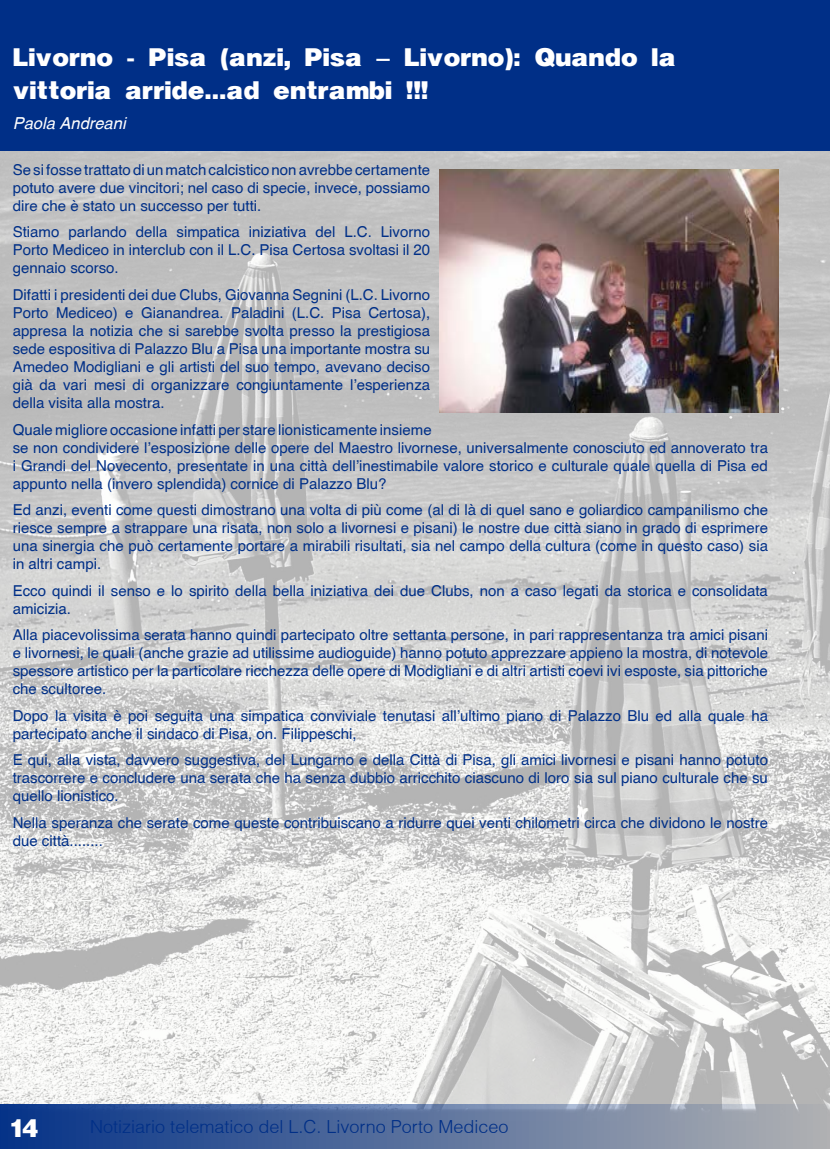
<style>
.page{position:relative;width:830px;height:1149px;background:#fff}
.page>*{position:absolute;margin:0;border:0;box-sizing:border-box;transform-origin:0 0}
.t1{font:27px/32.4px "Helvetica Black cyr Bold";color:#fff}
.t2{font:300 18px "Helvetica";color:#002f87}
.t3{font:italic 16.5px "Helvetica cyr";color:#fff}
.t4{font:15px/18px "Helvetica";color:#002f87;text-align:justify}
</style>
<div class="page">
<img style="left:0;top:150px;width:829px;height:953px">
<svg style="left:0;top:1103px;width:829px;height:45px"></svg>
<div style="left:0;top:0;width:829px;height:150px;background:#002f87"></div>
<img style="left:439px;top:169px;width:338px;height:243px">
<h1 class="t1" style="left:13px;top:41px;width:664px">Livorno - Pisa (anzi, Pisa – Livorno): Quando la vittoria arride...ad entrambi !!!</h1>
<p class="t3" style="left:13px;top:114px;width:114px">Paola Andreani</p>
<p class="t4" style="left:13px;top:160px;width:418px">Se si fosse trattato di un match calcistico non avrebbe certamente potuto avere due vincitori; nel caso di specie, invece, possiamo dire che è stato un successo per tutti.</p>
<p class="t4" style="left:13px;top:223px;width:419px">Stiamo parlando della simpatica iniziativa del L.C. Livorno Porto Mediceo in interclub con il L.C. Pisa Certosa svoltasi il 20 gennaio scorso.</p>
<p class="t4" style="left:13px;top:285px;width:419px">Difatti i presidenti dei due Clubs, Giovanna Segnini (L.C. Livorno Porto Mediceo) e Gianandrea. Paladini (L.C. Pisa Certosa), appresa la notizia che si sarebbe svolta presso la prestigiosa sede espositiva di Palazzo Blu a Pisa una importante mostra su Amedeo Modigliani e gli artisti del suo tempo, avevano deciso già da vari mesi di organizzare congiuntamente l’esperienza della visita alla mostra.</p>
<p class="t4" style="left:13px;top:420px;width:756px;text-align:left">Quale migliore occasione infatti per stare lionisticamente insieme<br>se non condividere l’esposizione delle opere del Maestro livornese, universalmente conosciuto ed annoverato tra i Grandi del Novecento, presentate in una città dell’inestimabile valore storico e culturale quale quella di Pisa ed appunto nella (invero splendida) cornice di Palazzo Blu?</p>
<p class="t4" style="left:13px;top:500px;width:756px">Ed anzi, eventi come questi dimostrano una volta di più come (al di là di quel sano e goliardico campanilismo che riesce sempre a strappare una risata, non solo a livornesi e pisani) le nostre due città siano in grado di esprimere una sinergia che può certamente portare a mirabili risultati, sia nel campo della cultura (come in questo caso) sia in altri campi.</p>
<p class="t4" style="left:13px;top:581px;width:756px">Ecco quindi il senso e lo spirito della bella iniziativa dei due Clubs, non a caso legati da storica e consolidata amicizia.</p>
<p class="t4" style="left:13px;top:625px;width:756px">Alla piacevolissima serata hanno quindi partecipato oltre settanta persone, in pari rappresentanza tra amici pisani e livornesi, le quali (anche grazie ad utilissime audioguide) hanno potuto apprezzare appieno la mostra, di notevole spessore artistico per la particolare ricchezza delle opere di Modigliani e di altri artisti coevi ivi esposte, sia pittoriche che scultoree.</p>
<p class="t4" style="left:13px;top:706px;width:756px">Dopo la visita è poi seguita una simpatica conviviale tenutasi all’ultimo piano di Palazzo Blu ed alla quale ha partecipato anche il sindaco di Pisa, on. Filippeschi,</p>
<p class="t4" style="left:13px;top:750px;width:756px">E qui, alla vista, davvero suggestiva, del Lungarno e della Città di Pisa, gli amici livornesi e pisani hanno potuto trascorrere e concludere una serata che ha senza dubbio arricchito ciascuno di loro sia sul piano culturale che su quello lionistico.</p>
<p class="t4" style="left:13px;top:813px;width:756px">Nella speranza che serate come queste contribuiscano a ridurre quei venti chilometri circa che dividono le nostre due città........</p>
<h1 class="t1" style="left:11px;top:1112px;width:30px">14</h1>
<p class="t2" style="left:90px;top:1114px;width:419px">Notiziario telematico del L.C. Livorno Porto Mediceo</p>
</div>
